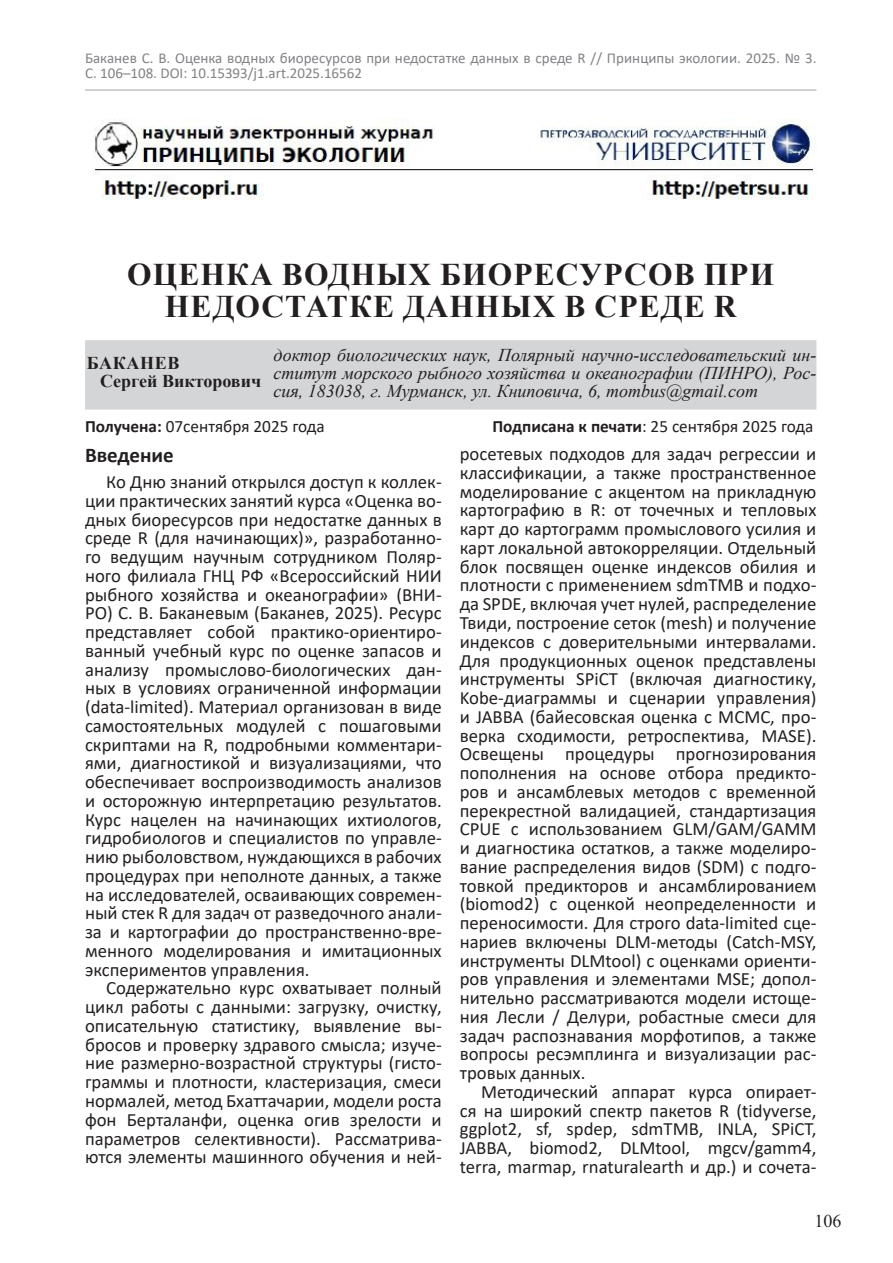
<style>
.page{position:relative;width:893px;height:1263px;background:#fff}
.page>*{position:absolute;margin:0;border:0;box-sizing:border-box;transform-origin:0 0}
.t1{font:700 31.5px/31.5px "Times New Roman";letter-spacing:.035em;color:#231f20;text-align:center}
.heading_3{font:700 21px "Calibri";color:#231f20}
.Normal__Web{font:18.75px/18.8px "Calibri";color:#231f20;text-align:justify}
.t2{font:italic 18px/18px "Times New Roman";color:#231f20;text-align:justify}
.t3{font:700 18px/18px "Times New Roman";color:#231f20}
.t4{font:18px "Times New Roman";color:#231f20}
.t5{font:17.25px "Calibri";color:#231f20}
.t6{font:15px/15px "Calibri";color:#808285}
.s1{font-weight:700}
</style>
<div class="page">
<hr style="left:85px;top:89px;width:731px;height:2px;background:#808285">
<img style="left:94px;top:118px;width:722px;height:82px">
<div style="left:85px;top:340px;width:731px;height:70px;background:#d4d5d7;border:2px solid #d4d5d7"></div>
<p class="t6" style="left:85px;top:50px;width:733px">Баканев С. В. Оценка водных биоресурсов при недостатке данных в среде R // Принципы экологии. 2025. № 3.<br>С. 106–108. DOI: 10.15393/j1.art.2025.16562</p>
<h1 class="t1" style="left:127px;top:258px;width:648px">ОЦЕНКА ВОДНЫХ БИОРЕСУРСОВ ПРИ<br>НЕДОСТАТКЕ ДАННЫХ В СРЕДЕ R</h1>
<p class="t3" style="left:100px;top:354px;width:163px;text-indent:-13px">БАКАНЕВ<br>Сергей Викторович</p>
<p class="t2" style="left:274px;top:346px;width:544px">доктор биологических наук, Полярный научно-исследовательский ин&shy;ститут морского рыбного хозяйства и океанографии (ПИНРО), Рос&shy;сия, 183038, г. Мурманск, ул. Книповича, 6, mombus@gmail.com</p>
<p class="t5" style="left:85px;top:414px;width:241px"><span class="s1">Получена:</span> 07сентября 2025 года</p>
<p class="t5" style="left:492px;top:414px;width:322px"><span class="s1">Подписана к печати</span>: 25 сентября 2025 года</p>
<p class="heading_3" style="left:85px;top:440px;width:90px">Введение</p>
<p class="Normal__Web" style="left:85px;top:472px;width:358px;text-indent:21px">Ко Дню знаний открылся доступ к коллек&shy;ции практических занятий курса «Оценка во&shy;дных биоресурсов при недостатке данных в среде R (для начинающих)», разработанно&shy;го ведущим научным сотрудником Поляр&shy;ного филиала ГНЦ РФ «Всероссийский НИИ рыбного хозяйства и океанографии» (ВНИ-РО) С. В. Баканевым (Баканев, 2025). Ресурс представляет собой практико-ориентиро&shy;ванный учебный курс по оценке запасов и анализу промыслово-биологических дан&shy;ных в условиях ограниченной информации (data‑limited). Материал организован в виде самостоятельных модулей с пошаговыми скриптами на R, подробными комментари&shy;ями, диагностикой и визуализациями, что обеспечивает воспроизводимость анализов и осторожную интерпретацию результатов.<br>Курс нацелен на начинающих ихтиологов, гидробиологов и специалистов по управле&shy;нию рыболовством, нуждающихся в рабочих процедурах при неполноте данных, а также на исследователей, осваивающих современ&shy;ный стек R для задач от разведочного анали&shy;за и картографии до пространственно‑вре&shy;менного моделирования и имитационных экспериментов управления.</p>
<p class="Normal__Web" style="left:85px;top:978px;width:358px;text-indent:21px">Содержательно курс охватывает полный цикл работы с данными: загрузку, очистку, описательную статистику, выявление вы&shy;бросов и проверку здравого смысла; изуче&shy;ние размерно‑возрастной структуры (гисто&shy;граммы и плотности, кластеризация, смеси нормалей, метод Бхаттачарии, модели роста фон Берталанфи, оценка огив зрелости и параметров селективности). Рассматрива&shy;ются элементы машинного обучения и ней-</p>
<p class="Normal__Web" style="left:460px;top:444px;width:358px">росетевых подходов для задач регрессии и классификации, а также пространственное моделирование с акцентом на прикладную картографию в R: от точечных и тепловых карт до картограмм промыслового усилия и карт локальной автокорреляции. Отдельный блок посвящен оценке индексов обилия и плотности с применением sdmTMB и подхо&shy;да SPDE, включая учет нулей, распределение Твиди, построение сеток (mesh) и получение индексов с доверительными интервалами.<br>Для продукционных оценок представлены инструменты SPiCT (включая диагностику, Kobe‑диаграммы и сценарии управления) и JABBA (байесовская оценка с MCMC, про&shy;верка сходимости, ретроспектива, MASE).<br>Освещены процедуры прогнозирования пополнения на основе отбора предикто&shy;ров и ансамблевых методов с временной перекрестной валидацией, стандартизация CPUE с использованием GLM/GAM/GAMM и диагностика остатков, а также моделиро&shy;вание распределения видов (SDM) с подго&shy;товкой предикторов и ансамблированием (biomod2) с оценкой неопределенности и переносимости. Для строго data‑limited сце&shy;нариев включены DLM‑методы (Catch‑MSY, инструменты DLMtool) с оценками ориенти&shy;ров управления и элементами MSE; допол&shy;нительно рассматриваются модели истоще&shy;ния Лесли / Делури, робастные смеси для задач распознавания морфотипов, а также вопросы ресэмплинга и визуализации рас&shy;тровых данных.</p>
<p class="Normal__Web" style="left:460px;top:1082px;width:358px;text-indent:21px">Методический аппарат курса опирает&shy;ся на широкий спектр пакетов R (tidyverse, ggplot2, sf, spdep, sdmTMB, INLA, SPiCT, JABBA, biomod2, DLMtool, mgcv/gamm4, terra, marmap, rnaturalearth и др.) и сочета-</p>
<p class="t4" style="left:815px;top:1208px;width:28px">106</p>
</div>
